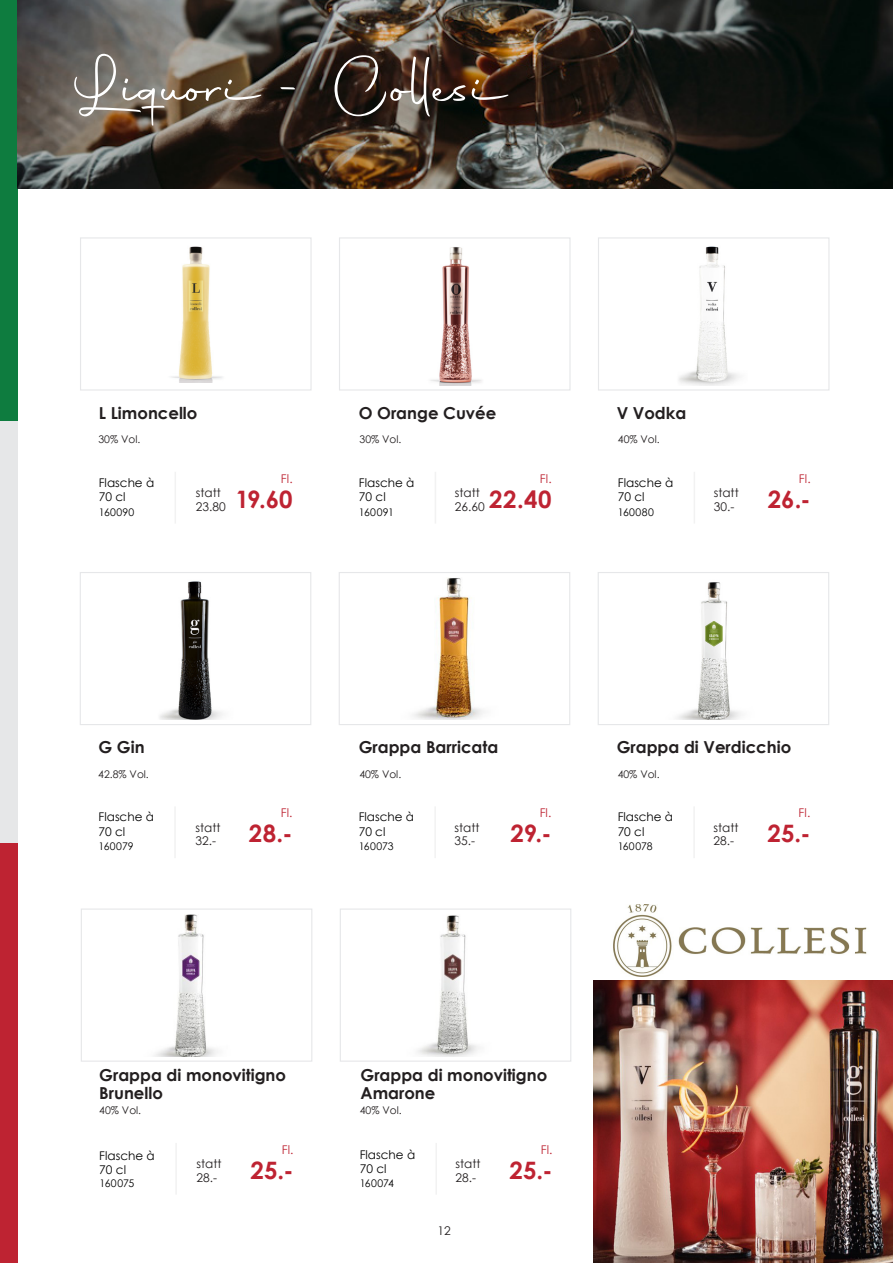
<style>
.page{position:relative;width:893px;height:1263px;background:#fff}
.page>*{position:absolute;margin:0;border:0;box-sizing:border-box;transform-origin:0 0}
.t1{font:67.5px "Autography";color:#fff}
.t2{font:700 24px "Century Gothic";letter-spacing:.01em;color:#be2332}
.t3{font:700 16.5px "Century Gothic";color:#231f20}
.t4{font:12px/14.4px "Century Gothic";color:#000}
.t5{font:12px "Century Gothic";color:#231f20}
.t6{font:12px "Century Gothic";letter-spacing:.01em;color:#be2332}
.t7{font:10.5px "Century Gothic";color:#231f20}
.t8{font:10.5px "Century Gothic";letter-spacing:.02em;color:#000}
</style>
<div class="page">
<div style="left:0;top:842px;width:18px;height:421px;background:#be2332"></div>
<div style="left:0;top:0;width:18px;height:421px;background:#0e7c3f"></div>
<div style="left:0;top:421px;width:18px;height:421px;background:#e6e7e8"></div>
<img style="left:17px;top:0;width:876px;height:189px">
<img style="left:593px;top:980px;width:300px;height:283px">
<div style="left:339px;top:237px;width:232px;height:154px;border:1px solid #e6e7e9"></div>
<div style="left:598px;top:237px;width:231px;height:154px;border:1px solid #e6e7e9"></div>
<div style="left:80px;top:237px;width:232px;height:154px;border:1px solid #e6e7e9"></div>
<hr style="left:175px;top:472px;width:1px;height:51px;background:#f2f2f2">
<hr style="left:435px;top:472px;width:1px;height:51px;background:#f2f2f2">
<hr style="left:694px;top:472px;width:1px;height:51px;background:#f2f2f2">
<img style="left:171px;top:246px;width:52px;height:136px">
<img style="left:679px;top:246px;width:60px;height:139px">
<div style="left:339px;top:572px;width:231px;height:153px;border:1px solid #e6e7e9"></div>
<div style="left:598px;top:572px;width:231px;height:153px;border:1px solid #e6e7e9"></div>
<div style="left:80px;top:572px;width:231px;height:153px;border:1px solid #e6e7e9"></div>
<hr style="left:174px;top:806px;width:2px;height:52px;background:#f2f2f2">
<hr style="left:434px;top:806px;width:2px;height:52px;background:#f2f2f2">
<hr style="left:693px;top:806px;width:2px;height:52px;background:#f2f2f2">
<img style="left:160px;top:581px;width:63px;height:138px">
<img style="left:413px;top:578px;width:71px;height:141px">
<img style="left:677px;top:582px;width:64px;height:137px">
<div style="left:340px;top:908px;width:231px;height:154px;border:1px solid #e6e7e9"></div>
<div style="left:81px;top:908px;width:231px;height:154px;border:1px solid #e6e7e9"></div>
<hr style="left:175px;top:1143px;width:2px;height:52px;background:#f2f2f2">
<hr style="left:435px;top:1143px;width:2px;height:52px;background:#f2f2f2">
<img style="left:154px;top:914px;width:64px;height:142px">
<img style="left:417px;top:915px;width:62px;height:141px">
<img style="left:430px;top:247px;width:52px;height:138px">
<img style="left:613px;top:904px;width:254px;height:72px">
<p class="t1" style="left:73px;top:43px;width:438px">Liquori - Collesi</p>
<p class="t3" style="left:359px;top:400px;width:139px">O Orange Cuvée</p>
<p class="t3" style="left:99px;top:400px;width:100px">L Limoncello</p>
<p class="t7" style="left:98px;top:432px;width:43px">30% Vol.</p>
<p class="t7" style="left:360px;top:432px;width:43px">30% Vol.</p>
<p class="t3" style="left:617px;top:400px;width:71px">V Vodka</p>
<p class="t7" style="left:618px;top:432px;width:43px">40% Vol.</p>
<p class="t6" style="left:281px;top:470px;width:13px">Fl.</p>
<p class="t2" style="left:235px;top:481px;width:59px">19.60</p>
<p class="t4" style="left:99px;top:475px;width:57px">Flasche à<br>70 cl</p>
<p class="t4" style="left:359px;top:475px;width:57px">Flasche à<br>70 cl</p>
<p class="t8" style="left:99px;top:504px;width:37px">160090</p>
<p class="t8" style="left:359px;top:504px;width:36px">160091</p>
<p class="t5" style="left:196px;top:484px;width:27px">statt</p>
<p class="t5" style="left:196px;top:498px;width:31px">23.80</p>
<p class="t6" style="left:540px;top:470px;width:13px">Fl.</p>
<p class="t2" style="left:489px;top:481px;width:64px">22.40</p>
<p class="t5" style="left:455px;top:484px;width:27px">statt</p>
<p class="t5" style="left:455px;top:498px;width:31px">26.60</p>
<p class="t4" style="left:618px;top:475px;width:57px">Flasche à<br>70 cl</p>
<p class="t8" style="left:618px;top:504px;width:38px">160080</p>
<p class="t5" style="left:714px;top:484px;width:27px">statt</p>
<p class="t5" style="left:714px;top:498px;width:22px">30.-</p>
<p class="t6" style="left:799px;top:470px;width:13px">Fl.</p>
<p class="t2" style="left:768px;top:481px;width:44px">26.-</p>
<p class="t3" style="left:98px;top:735px;width:48px">G Gin</p>
<p class="t7" style="left:98px;top:766px;width:52px">42.8% Vol.</p>
<p class="t7" style="left:359px;top:766px;width:43px">40% Vol.</p>
<p class="t3" style="left:359px;top:735px;width:141px">Grappa Barricata</p>
<p class="t3" style="left:617px;top:735px;width:176px">Grappa di Verdicchio</p>
<p class="t7" style="left:618px;top:766px;width:43px">40% Vol.</p>
<p class="t6" style="left:281px;top:805px;width:13px">Fl.</p>
<p class="t2" style="left:249px;top:815px;width:45px">28.-</p>
<p class="t4" style="left:99px;top:809px;width:57px">Flasche à<br>70 cl</p>
<p class="t4" style="left:359px;top:809px;width:57px">Flasche à<br>70 cl</p>
<p class="t8" style="left:99px;top:839px;width:37px">160079</p>
<p class="t8" style="left:359px;top:839px;width:37px">160073</p>
<p class="t5" style="left:196px;top:819px;width:27px">statt</p>
<p class="t5" style="left:196px;top:832px;width:22px">32.-</p>
<p class="t5" style="left:454px;top:819px;width:27px">statt</p>
<p class="t5" style="left:454px;top:832px;width:22px">35.-</p>
<p class="t6" style="left:540px;top:805px;width:13px">Fl.</p>
<p class="t2" style="left:510px;top:815px;width:42px">29.-</p>
<p class="t4" style="left:618px;top:809px;width:57px">Flasche à<br>70 cl</p>
<p class="t8" style="left:618px;top:839px;width:37px">160078</p>
<p class="t5" style="left:713px;top:819px;width:27px">statt</p>
<p class="t5" style="left:713px;top:832px;width:22px">28.-</p>
<p class="t6" style="left:799px;top:805px;width:13px">Fl.</p>
<p class="t2" style="left:767px;top:815px;width:45px">25.-</p>
<p class="t3" style="left:99px;top:1062px;width:188px">Grappa di monovitigno</p>
<p class="t3" style="left:99px;top:1080px;width:65px">Brunello</p>
<p class="t7" style="left:99px;top:1103px;width:43px">40% Vol.</p>
<p class="t7" style="left:360px;top:1103px;width:43px">40% Vol.</p>
<p class="t3" style="left:360px;top:1062px;width:188px">Grappa di monovitigno</p>
<p class="t3" style="left:360px;top:1080px;width:76px">Amarone</p>
<p class="t6" style="left:282px;top:1141px;width:13px">Fl.</p>
<p class="t2" style="left:251px;top:1152px;width:45px">25.-</p>
<p class="t4" style="left:99px;top:1148px;width:57px">Flasche à<br>70 cl</p>
<p class="t4" style="left:360px;top:1147px;width:57px">Flasche à<br>70 cl</p>
<p class="t8" style="left:100px;top:1176px;width:36px">160075</p>
<p class="t8" style="left:360px;top:1176px;width:36px">160074</p>
<p class="t5" style="left:197px;top:1155px;width:27px">statt</p>
<p class="t5" style="left:197px;top:1169px;width:22px">28.-</p>
<p class="t5" style="left:456px;top:1155px;width:27px">statt</p>
<p class="t5" style="left:456px;top:1169px;width:22px">28.-</p>
<p class="t6" style="left:541px;top:1141px;width:13px">Fl.</p>
<p class="t2" style="left:509px;top:1152px;width:45px">25.-</p>
<p class="t5" style="left:437px;top:1223px;width:15px">12</p>
</div>
